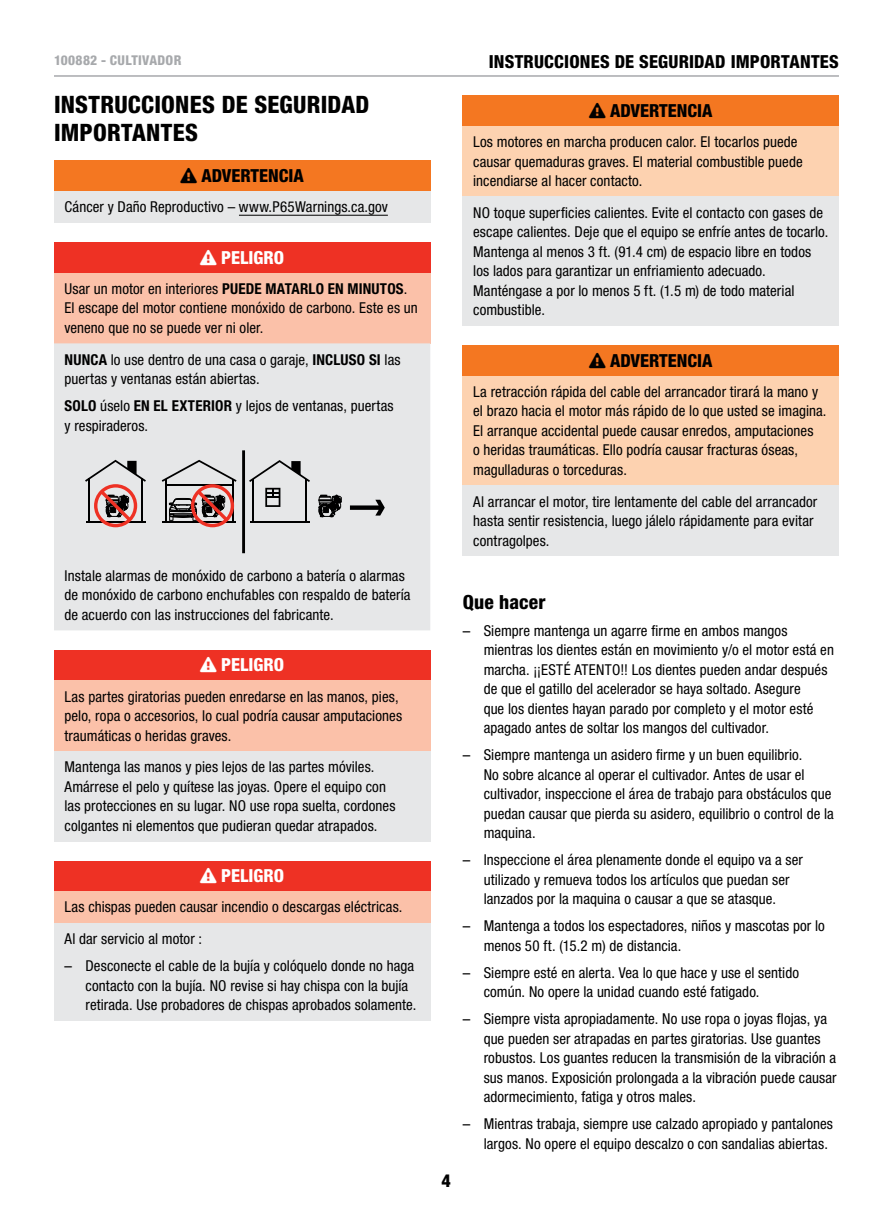
<style>
.page{position:relative;width:893px;height:1212px;background:#fff}
.page>*{position:absolute;margin:0;border:0;box-sizing:border-box;transform-origin:0 0}
.t1{font:800 condensed 24px/28.5px "Helvetica Neue LT Std";letter-spacing:.01em;color:#000}
.t2{font:800 condensed 19.5px "Helvetica Neue LT Std";letter-spacing:.01em;color:#000}
.t3{font:800 condensed 18px "Helvetica Neue LT Std";color:#000}
.t4{font:800 condensed 18px "Helvetica Neue LT Std";color:#fff}
.t5{font:condensed 15px/19.5px "Helvetica Neue LT Std";letter-spacing:.005em;color:#000}
.t6{font:800 condensed 13.5px "Helvetica Neue LT Std";letter-spacing:.03em;color:#a7a9ac}
.s1{font-weight:700}
.s2{font-stretch:normal}
</style>
<div class="page">
<hr style="left:54px;top:75px;width:785px;height:2px;background:#a7a9ac">
<div style="left:54px;top:161px;width:376px;height:30px;background:#f47721"></div>
<div style="left:54px;top:191px;width:376px;height:32px;background:#e6e7e8"></div>
<hr style="left:239px;top:215px;width:149px;height:1px;background:#000">
<div style="left:54px;top:242px;width:376px;height:31px;background:#ee3124"></div>
<div style="left:54px;top:273px;width:376px;height:70px;background:#fbc1a9"></div>
<div style="left:54px;top:343px;width:376px;height:287px;background:#e6e7e8"></div>
<hr style="left:242px;top:450px;width:3px;height:103px;background:#000">
<hr style="left:250px;top:521px;width:59px;height:2px;background:#000">
<svg style="left:249px;top:460px;width:61px;height:22px"></svg>
<hr style="left:252px;top:479px;width:2px;height:43px;background:#000">
<hr style="left:305px;top:479px;width:2px;height:43px;background:#000">
<svg style="left:265px;top:488px;width:15px;height:19px"></svg>
<svg style="left:350px;top:500px;width:35px;height:15px"></svg>
<svg style="left:318px;top:495px;width:24px;height:23px"></svg>
<svg style="left:85px;top:460px;width:61px;height:67px"></svg>
<svg style="left:162px;top:460px;width:75px;height:67px"></svg>
<div style="left:54px;top:650px;width:376px;height:30px;background:#ee3124"></div>
<div style="left:54px;top:680px;width:376px;height:71px;background:#fbc1a9"></div>
<div style="left:54px;top:751px;width:376px;height:90px;background:#e6e7e8"></div>
<div style="left:54px;top:861px;width:376px;height:30px;background:#ee3124"></div>
<div style="left:54px;top:891px;width:376px;height:32px;background:#fbc1a9"></div>
<div style="left:54px;top:923px;width:376px;height:98px;background:#e6e7e8"></div>
<div style="left:463px;top:95px;width:376px;height:31px;background:#f47721"></div>
<div style="left:463px;top:126px;width:376px;height:71px;background:#fdd2b0"></div>
<div style="left:463px;top:197px;width:376px;height:129px;background:#e6e7e8"></div>
<div style="left:463px;top:345px;width:376px;height:31px;background:#f47721"></div>
<div style="left:463px;top:376px;width:376px;height:109px;background:#fdd2b0"></div>
<div style="left:463px;top:485px;width:376px;height:71px;background:#e6e7e8"></div>
<p class="t6" style="left:54px;top:52px;width:105px">100882 - CULTIVADOR</p>
<p class="t3" style="left:489px;top:50px;width:46px">INSTRUCC</p>
<p class="t3" style="left:564px;top:50px;width:16px">IONES</p>
<p class="t3" style="left:615px;top:50px;width:45px">DE SEGUR</p>
<p class="t3" style="left:689px;top:50px;width:17px">IDAD</p>
<p class="t3" style="left:731px;top:50px;width:11px">IMPOR</p>
<p class="t3" style="left:781px;top:50px;width:49px">TANTES</p>
<h1 class="t1" style="left:54px;top:89px;width:317px">INSTRUCCIONES DE SEGURIDAD<br>IMPORTANTES</h1>
<p class="t3" style="left:180px;top:164px;width:125px">❑ ADVERTENCIA</p>
<p class="t5" style="left:64px;top:197px;width:325px">Cáncer y Daño Reproductivo – www.P65Warnings.ca.gov</p>
<p class="t4" style="left:200px;top:246px;width:86px">❑ PELIGRO</p>
<p class="t5" style="left:64px;top:279px;width:355px">Usar un motor en interiores <span class="s1">PUEDE MATARLO EN MINUTOS</span>.<br>El escape del motor contiene monóxido de carbono. Este es un veneno que no se puede ver ni oler.</p>
<p class="t5" style="left:64px;top:349px;width:338px"><span class="s1">NUNCA</span> lo use dentro de una casa o garaje, <span class="s1">INCLUSO SI</span> las puertas y ventanas están abiertas.</p>
<p class="t5" style="left:65px;top:396px;width:331px"><span class="s1">SOLO</span> úselo <span class="s1">EN EL EXTERIOR</span> y lejos de ventanas, puertas y respiraderos.</p>
<p class="t5" style="left:64px;top:566px;width:347px">Instale alarmas de monóxido de carbono a batería o alarmas de monóxido de carbono enchufables con respaldo de batería de acuerdo con las instrucciones del fabricante.</p>
<p class="t4" style="left:200px;top:654px;width:86px">❑ PELIGRO</p>
<p class="t5" style="left:64px;top:686px;width:339px">Las partes giratorias pueden enredarse en las manos, pies, pelo, ropa o accesorios, lo cual podría causar amputaciones traumáticas o heridas graves.</p>
<p class="t5" style="left:64px;top:757px;width:332px">Mantenga las manos y pies lejos de las partes móviles.<br>Amárrese el pelo y quítese las joyas. Opere el equipo con las protecciones en su lugar. NO use ropa suelta, cordones colgantes ni elementos que pudieran quedar atrapados.</p>
<p class="t4" style="left:200px;top:865px;width:86px">❑ PELIGRO</p>
<p class="t5" style="left:64px;top:891px;width:339px;line-height:31.7px">Las chispas pueden causar incendio o descargas eléctricas.<br>Al dar servicio al motor :</p>
<p class="t5" style="left:86px;top:956px;width:332px;text-indent:-21px"><span class="s2">–</span> Desconecte el cable de la bujía y colóquelo donde no haga contacto con la bujía. NO revise si hay chispa con la bujía retirada. Use probadores de chispas aprobados solamente.</p>
<p class="t3" style="left:589px;top:99px;width:125px">❑ ADVERTENCIA</p>
<p class="t5" style="left:473px;top:132px;width:331px">Los motores en marcha producen calor. El tocarlos puede causar quemaduras graves. El material combustible puede incendiarse al hacer contacto.</p>
<p class="t5" style="left:473px;top:203px;width:357px">NO toque superficies calientes. Evite el contacto con gases de escape calientes. Deje que el equipo se enfríe antes de tocarlo.<br>Mantenga al menos 3 ft. (91.4 cm) de espacio libre en todos los lados para garantizar un enfriamiento adecuado.<br>Manténgase a por lo menos 5 ft. (1.5 m) de todo material combustible.</p>
<p class="t3" style="left:589px;top:349px;width:125px">❑ ADVERTENCIA</p>
<p class="t5" style="left:473px;top:382px;width:355px">La retracción rápida del cable del arrancador tirará la mano y el brazo hacia el motor más rápido de lo que usted se imagina.<br>El arranque accidental puede causar enredos, amputaciones<br>o heridas traumáticas. Ello podría causar fracturas óseas, magulladuras o torceduras.</p>
<p class="t5" style="left:473px;top:491px;width:346px">Al arrancar el motor, tire lentamente del cable del arrancador hasta sentir resistencia, luego jálelo rápidamente para evitar contragolpes.</p>
<p class="t3" style="left:442px;top:1169px;width:11px">4</p>
<h2 class="t2" style="left:463px;top:590px;width:84px">QUE HACER</h2>
<p class="t5" style="left:484px;top:620px;width:352px;text-indent:-21px"><span class="s2">–</span> Siempre mantenga un agarre firme en ambos mangos mientras los dientes están en movimiento y/o el motor está en marcha. ¡¡ESTÉ ATENTO!! Los dientes pueden andar después de que el gatillo del acelerador se haya soltado. Asegure<br>que los dientes hayan parado por completo y el motor esté apagado antes de soltar los mangos del cultivador.</p>
<p class="t5" style="left:484px;top:745px;width:352px;text-indent:-21px"><span class="s2">–</span> Siempre mantenga un asidero firme y un buen equilibrio.<br>No sobre alcance al operar el cultivador. Antes de usar el cultivador, inspeccione el área de trabajo para obstáculos que puedan causar que pierda su asidero, equilibrio o control de la maquina.</p>
<p class="t5" style="left:463px;top:850px;width:342px;text-align:center"><span class="s2">–</span> Inspeccione el área plenamente donde el equipo va a ser utilizado y remueva todos los artículos que puedan ser lanzados por la maquina o causar a que se atasque.</p>
<p class="t5" style="left:484px;top:916px;width:343px;text-indent:-21px"><span class="s2">–</span> Mantenga a todos los espectadores, niños y mascotas por lo menos 50 ft. (15.2 m) de distancia.</p>
<p class="t5" style="left:484px;top:962px;width:317px;text-indent:-21px"><span class="s2">–</span> Siempre esté en alerta. Vea lo que hace y use el sentido común. No opere la unidad cuando esté fatigado.</p>
<p class="t5" style="left:484px;top:1009px;width:354px;text-indent:-21px"><span class="s2">–</span> Siempre vista apropiadamente. No use ropa o joyas flojas, ya que pueden ser atrapadas en partes giratorias. Use guantes robustos. Los guantes reducen la transmisión de la vibración a sus manos. Exposición prolongada a la vibración puede causar adormecimiento, fatiga y otros males.</p>
<p class="t5" style="left:484px;top:1114px;width:351px;text-indent:-21px"><span class="s2">–</span> Mientras trabaja, siempre use calzado apropiado y pantalones largos. No opere el equipo descalzo o con sandalias abiertas.</p>
</div>
